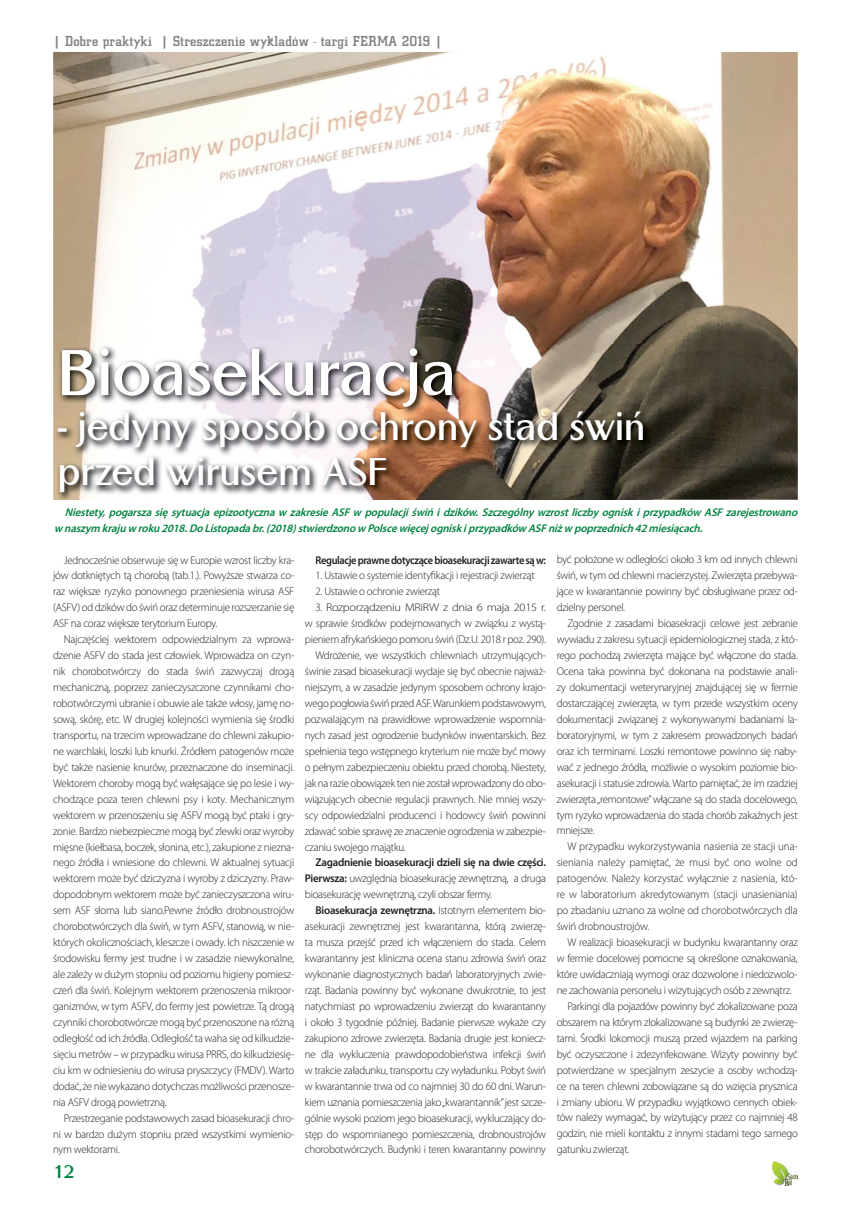
<style>
.page{position:relative;width:851px;height:1205px;background:#fff}
.page>*{position:absolute;margin:0;border:0;box-sizing:border-box;transform-origin:0 0}
.t1{font:700 62.5px "Altrincham";letter-spacing:-.01em;color:#fff;scale:.96 1}
.t2{font:700 37.5px/45px "Altrincham";letter-spacing:-.01em;color:#fff;scale:.95 1}
.t3{font:700 17.5px "Altrincham";color:#008340}
.t4{font:500 15px "City DEE";letter-spacing:.01em;color:#808285}
.t5{font:300 11.25px/16px "Myriad Pro";letter-spacing:-.025em;color:#231f20;text-align:justify}
.t6{font:italic 600 11.25px/16px "Myriad Pro";letter-spacing:-.01em;color:#008340}
.t7{font:600 11.25px "Myriad Pro";letter-spacing:-.035em;color:#231f20;scale:.92 1}
.s1{font-weight:600}
</style>
<div class="page">
<img style="left:772px;top:1161px;width:25px;height:24px">
<img style="left:53px;top:52px;width:744px;height:448px">
<img style="left:54px;top:345px;width:598px;height:155px">
<h3 class="t4" style="left:53px;top:33px;width:390px">| Dobre praktyki | Streszczenie wykladów - targi FERMA 2019 |</h3>
<h1 class="t1" style="left:58px;top:335px;width:416px">Bioasekuracja</h1>
<h2 class="t2" style="left:58px;top:404px;width:620px">- jedyny sposób ochrony stad świń przed wirusem ASF</h2>
<p class="t6" style="left:54px;top:503px;width:748px;text-indent:11px">Niestety,pogarszasięsytuacjaepizootycznaw zakresieASFw populacjiświńidzików.Szczególnywzrostliczbyogniskiprzypadków ASFzarejestrowano w naszym krajuw roku2018.DoListopadabr.(2018)stwierdzonow Polscewięcej ogniskiprzypadków ASFniżw poprzednich42miesiącach.</p>
<p class="t5" style="left:53px;top:552px;width:242px;text-indent:11px">Jednocześnie obserwuje się w Europie wzrost liczby kra&shy;jów dotkniętych tą chorobą (tab.1.). Powyższe stwarza co&shy;raz większe ryzyko ponownego przeniesienia wirusa ASF (ASFV) od dzików do świń oraz determinuje rozszerzanie się ASF na coraz większe terytorium Europy.</p>
<p class="t5" style="left:53px;top:632px;width:242px;text-indent:11px">Najczęściej wektorem odpowiedzialnym za wprowa&shy;dzenie ASFV do stada jest człowiek. Wprowadza on czyn&shy;nik chorobotwórczy do stada świń zazwyczaj drogą mechaniczną, poprzez zanieczyszczone czynnikami cho&shy;robotwórczymi ubranie i obuwie ale także włosy, jamę no&shy;sową, skórę, etc. W drugiej kolejności wymienia się środki transportu, na trzecim wprowadzane do chlewni zakupio&shy;ne warchlaki, loszki lub knurki. Źródłem patogenów może być także nasienie knurów, przeznaczone do inseminacji.<br>Wektorem choroby mogą być wałęsające się po lesie i wy&shy;chodzące poza teren chlewni psy i koty. Mechanicznym wektorem w przenoszeniu się ASFV mogą być ptaki i gry&shy;zonie. Bardzo niebezpieczne mogą być zlewki oraz wyroby mięsne (kiełbasa, boczek, słonina, etc.), zakupione z niezna&shy;nego źródła i wniesione do chlewni. W aktualnej sytuacji wektorem może być dziczyzna i wyroby z dziczyzny. Praw&shy;dopodobnym wektorem może być zanieczyszczona wiru&shy;sem ASF słoma lub siano.Pewne źródło drobnoustrojów chorobotwórczych dla świń, w tym ASFV, stanowią, w nie&shy;których okolicznościach, kleszcze i owady. Ich niszczenie w środowisku fermy jest trudne i w zasadzie niewykonalne, ale zależy w dużym stopniu od poziomu higieny pomiesz&shy;czeń dla świń. Kolejnym wektorem przenoszenia mikroor&shy;ganizmów, w tym ASFV, do fermy jest powietrze. Tą drogą czynniki chorobotwórcze mogą być przenoszone na różną odległość od ich źródła. Odległość ta waha się od kilkudzie&shy;sięciu metrów – w przypadku wirusa PRRS, do kilkudziesię&shy;ciu km w odniesieniu do wirusa pryszczycy (FMDV). Warto dodać, że nie wykazano dotychczas możliwości przenosze&shy;nia ASFV drogą powietrzną.</p>
<p class="t5" style="left:53px;top:1110px;width:242px;text-indent:11px">Przestrzeganie podstawowych zasad bioasekuracji chro&shy;ni w bardzo dużym stopniu przed wszystkimi wymienio&shy;nym wektorami.</p>
<h3 class="t3" style="left:53px;top:1161px;width:23px">12</h3>
<p class="t7" style="left:315px;top:552px;width:252px">Regulacje prawne dotyczące bioasekuracji zawarte są w:</p>
<p class="t5" style="left:315px;top:568px;width:221px">1. Ustawie o systemie identyfikacji i rejestracji zwierząt</p>
<p class="t5" style="left:315px;top:584px;width:126px">2. Ustawie o ochronie zwierząt</p>
<p class="t5" style="left:315px;top:600px;width:232px">3. Rozporządzeniu MRiRW z dnia 6 maja 2015 r.</p>
<p class="t5" style="left:305px;top:616px;width:242px">w sprawie środków podejmowanych w związku z wystą-</p>
<p class="t5" style="left:305px;top:632px;width:242px">pieniem afrykańskiego pomoru świń (Dz.U. 2018 r poz. 290).</p>
<p class="t5" style="left:315px;top:647px;width:232px">Wdrożenie, we wszystkich chlewniach utrzymujących-</p>
<p class="t5" style="left:305px;top:663px;width:242px">świnie zasad bioasekuracji wydaje się być obecnie najważ-</p>
<p class="t5" style="left:305px;top:679px;width:242px">niejszym, a w zasadzie jedynym sposobem ochrony krajo-</p>
<p class="t5" style="left:305px;top:695px;width:242px">wego pogłowia świń przed ASF. Warunkiem podstawowym,</p>
<p class="t5" style="left:305px;top:711px;width:242px">pozwalającym na prawidłowe wprowadzenie wspomnia-</p>
<p class="t5" style="left:305px;top:727px;width:242px">nych zasad jest ogrodzenie budynków inwentarskich. Bez</p>
<p class="t5" style="left:305px;top:743px;width:242px">spełnienia tego wstępnego kryterium nie może być mowy</p>
<p class="t5" style="left:305px;top:759px;width:242px">o pełnym zabezpieczeniu obiektu przed chorobą. Niestety,</p>
<p class="t5" style="left:305px;top:775px;width:242px">jak na razie obowiązek ten nie został wprowadzony do obo-</p>
<p class="t5" style="left:305px;top:791px;width:242px">wiązujących obecnie regulacji prawnych. Nie mniej wszy-</p>
<p class="t5" style="left:305px;top:807px;width:242px">scy odpowiedzialni producenci i hodowcy świń powinni</p>
<p class="t5" style="left:305px;top:823px;width:242px">zdawać sobie sprawę ze znaczenie ogrodzenia w zabezpie-</p>
<p class="t5" style="left:305px;top:839px;width:102px">czaniu swojego majątku.</p>
<p class="t5" style="left:305px;top:855px;width:242px;text-indent:11px"><span class="s1">Zagadnienie bioasekuracji dzieli się na dwie części.<br>Pierwsza:</span> uwzględnia bioasekurację zewnętrzną, a druga bioasekurację wewnętrzną, czyli obszar fermy.</p>
<p class="t5" style="left:305px;top:903px;width:242px;text-indent:11px"><span class="s1">Bioasekuracja zewnętrzna.</span> Istotnym elementem bio&shy;asekuracji zewnętrznej jest kwarantanna, którą zwierzę&shy;ta musza przejść przed ich włączeniem do stada. Celem kwarantanny jest kliniczna ocena stanu zdrowia świń oraz wykonanie diagnostycznych badań laboratoryjnych zwie&shy;rząt. Badania powinny być wykonane dwukrotnie, to jest natychmiast po wprowadzeniu zwierząt do kwarantanny i około 3 tygodnie później. Badanie pierwsze wykaże czy zakupiono zdrowe zwierzęta. Badania drugie jest koniecz&shy;ne dla wykluczenia prawdopodobieństwa infekcji świń w trakcie załadunku, transportu czy wyładunku. Pobyt świń w kwarantannie trwa od co najmniej 30 do 60 dni. Warun&shy;kiem uznania pomieszczenia jako „kwarantannik” jest szcze&shy;gólnie wysoki poziom jego bioasekuracji, wykluczający do&shy;stęp do wspomnianego pomieszczenia, drobnoustrojów chorobotwórczych. Budynki i teren kwarantanny powinny</p>
<p class="t5" style="left:556px;top:552px;width:242px">być położone w odległości około 3 km od innych chlewni świń, w tym od chlewni macierzystej. Zwierzęta przebywa&shy;jące w kwarantannie powinny być obsługiwane przez od&shy;dzielny personel.</p>
<p class="t5" style="left:556px;top:615px;width:242px;text-indent:11px">Zgodnie z zasadami bioasekracji celowe jest zebranie wywiadu z zakresu sytuacji epidemiologicznej stada, z któ&shy;rego pochodzą zwierzęta mające być włączone do stada.<br>Ocena taka powinna być dokonana na podstawie anali&shy;zy dokumentacji weterynaryjnej znajdującej się w fermie dostarczającej zwierzęta, w tym przede wszystkim oceny dokumentacji związanej z wykonywanymi badaniami la&shy;boratoryjnymi, w tym z zakresem prowadzonych badań oraz ich terminami. Loszki remontowe powinno się naby&shy;wać z jednego źródła, możliwie o wysokim poziomie bio&shy;asekuracji i statusie zdrowia. Warto pamiętać, że im rzadziej zwierzęta „remontowe” włączane są do stada docelowego, tym ryzyko wprowadzenia do stada chorób zakaźnych jest mniejsze.</p>
<p class="t5" style="left:556px;top:839px;width:242px;text-indent:11px">W przypadku wykorzystywania nasienia ze stacji una&shy;sieniania należy pamiętać, że musi być ono wolne od patogenów. Należy korzystać wyłącznie z nasienia, któ&shy;re w laboratorium akredytowanym (stacji unasieniania) po zbadaniu uznano za wolne od chorobotwórczych dla świń drobnoustrojów.</p>
<p class="t5" style="left:567px;top:934px;width:232px">W realizacji bioasekuracji w budynku kwarantanny oraz</p>
<p class="t5" style="left:556px;top:950px;width:242px">w fermie docelowej pomocne są określone oznakowania,</p>
<p class="t5" style="left:556px;top:966px;width:242px">które uwidaczniają wymogi oraz dozwolone i niedozwolo-</p>
<p class="t5" style="left:556px;top:982px;width:236px">ne zachowania personelu i wizytujących osób z zewnątrz.</p>
<p class="t5" style="left:567px;top:998px;width:232px">Parkingi dla pojazdów powinny być zlokalizowane poza</p>
<p class="t5" style="left:556px;top:1014px;width:242px">obszarem na którym zlokalizowane są budynki ze zwierzę-</p>
<p class="t5" style="left:556px;top:1030px;width:242px">tami. Środki lokomocji muszą przed wjazdem na parking</p>
<p class="t5" style="left:556px;top:1046px;width:242px">być oczyszczone i zdezynfekowane. Wizyty powinny być</p>
<p class="t5" style="left:556px;top:1062px;width:242px">potwierdzane w specjalnym zeszycie a osoby wchodzą-</p>
<p class="t5" style="left:556px;top:1078px;width:242px">ce na teren chlewni zobowiązane są do wzięcia prysznica</p>
<p class="t5" style="left:556px;top:1094px;width:242px">i zmiany ubioru. W przypadku wyjątkowo cennych obiek-</p>
<p class="t5" style="left:556px;top:1110px;width:242px">tów należy wymagać, by wizytujący przez co najmniej 48</p>
<p class="t5" style="left:556px;top:1126px;width:242px">godzin, nie mieli kontaktu z innymi stadami tego samego</p>
<p class="t5" style="left:556px;top:1142px;width:74px">gatunku zwierząt.</p>
</div>
